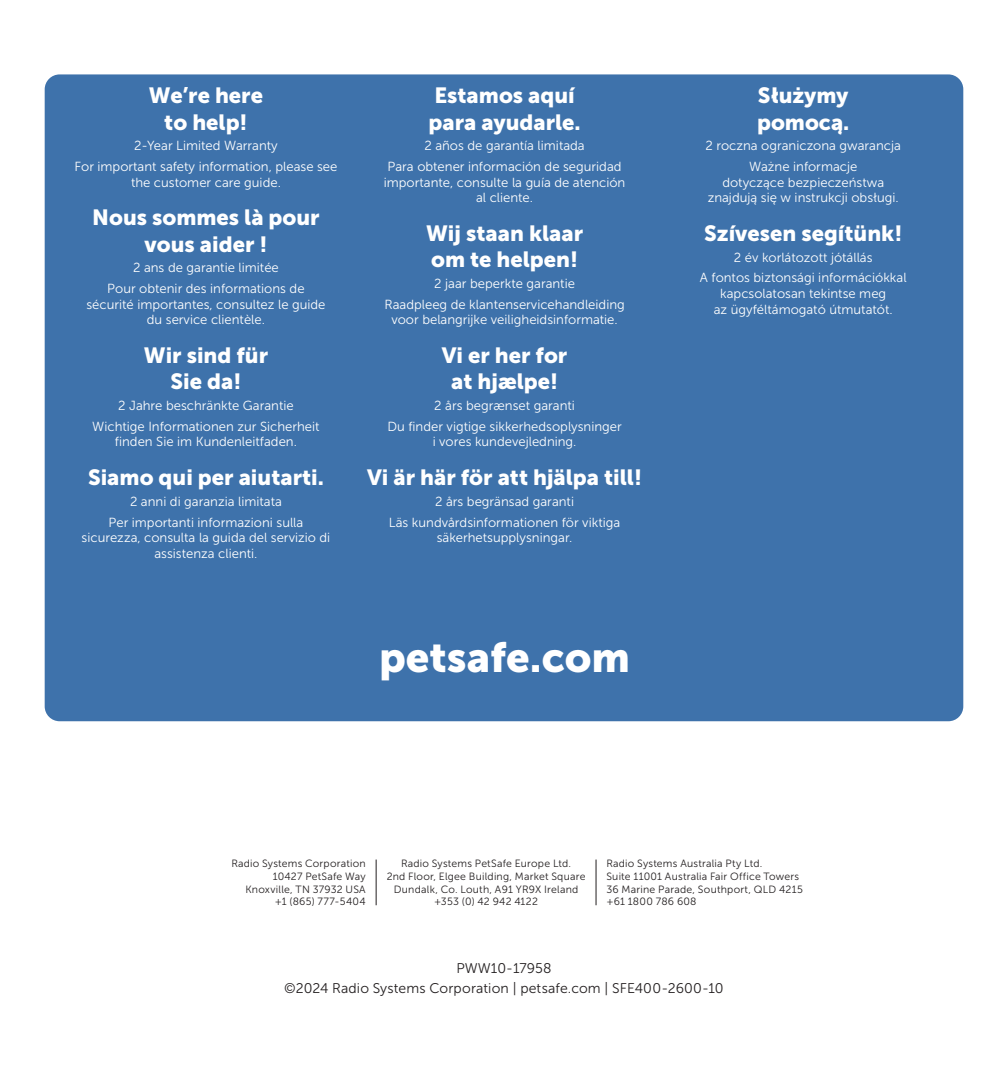
<style>
.page{position:relative;width:1008px;height:1067px;background:#fff}
.page>*{position:absolute;margin:0;border:0;box-sizing:border-box;transform-origin:0 0}
.t1{font:42px "Museo Sans 900";color:#fff}
.t2{font:21.88px/26.2px "Museo Sans 900";color:#fff;text-align:center}
.t3{font:14px/19.2px "Museo Sans 300";letter-spacing:.005em;color:#231f20;text-align:center}
.t4{font:13.12px/20.7px "Museo Sans 300";color:#fff;text-align:center}
.t5{font:10.5px/12.6px "Museo Sans 300";letter-spacing:.02em;color:#231f20;text-align:right}
</style>
<div class="page">
<div style="left:45px;top:74px;width:917px;height:647px;background:#3e72ab;border-radius:15px"></div>
<hr style="left:375px;top:859px;width:1px;height:46px;background:#231f20">
<hr style="left:595px;top:859px;width:1px;height:46px;background:#231f20">
<h2 class="t2" style="left:149px;top:82px;width:115px">We’re here to help!</h2>
<p class="t4" style="left:74px;top:135px;width:264px">2-Year Limited Warranty<br>For important safety information, please see</p>
<p class="t4" style="left:131px;top:172px;width:151px">the customer care guide.</p>
<h2 class="t2" style="left:92px;top:204px;width:229px">Nous sommes là pour vous aider !</h2>
<p class="t4" style="left:107px;top:257px;width:199px">2 ans de garantie limitée<br>Pour obtenir des informations de</p>
<p class="t4" style="left:86px;top:296px;width:240px;line-height:15.8px">sécurité importantes, consultez le guide du service clientèle.</p>
<h2 class="t2" style="left:144px;top:342px;width:126px">Wir sind für<br>Sie da!</h2>
<p class="t4" style="left:92px;top:395px;width:229px">2 Jahre beschränkte Garantie<br>Wichtige Informationen zur Sicherheit</p>
<p class="t4" style="left:115px;top:432px;width:183px">finden Sie im Kundenleitfaden.</p>
<h2 class="t2" style="left:88px;top:464px;width:237px">Siamo qui per aiutarti.</h2>
<p class="t4" style="left:108px;top:491px;width:196px">2 anni di garanzia limitata<br>Per importanti informazioni sulla</p>
<p class="t4" style="left:82px;top:530px;width:250px;line-height:15.8px">sicurezza, consulta la guida del servizio di assistenza clienti.</p>
<h2 class="t2" style="left:428px;top:82px;width:153px;text-align:left">Estamos aquí para ayudarle.</h2>
<p class="t4" style="left:387px;top:135px;width:235px">2 años de garantía limitada<br>Para obtener información de seguridad</p>
<p class="t4" style="left:383px;top:174px;width:243px;line-height:15.8px">importante, consulte la guía de atención al cliente.</p>
<h2 class="t2" style="left:426px;top:220px;width:158px;text-align:left">Wij staan klaar om te helpen!</h2>
<p class="t4" style="left:384px;top:273px;width:242px">2 jaar beperkte garantie<br>Raadpleeg de klantenservicehandleiding</p>
<p class="t4" style="left:391px;top:310px;width:228px">voor belangrijke veiligheidsinformatie.</p>
<h2 class="t2" style="left:441px;top:342px;width:127px">Vi er her for at hjælpe!</h2>
<p class="t4" style="left:387px;top:395px;width:236px">2 års begrænset garanti<br>Du finder vigtige sikkerhedsoplysninger</p>
<p class="t4" style="left:432px;top:432px;width:145px">i vores kundevejledning.</p>
<h2 class="t2" style="left:367px;top:464px;width:276px">Vi är här för att hjälpa till!</h2>
<p class="t4" style="left:389px;top:491px;width:233px">2 års begränsad garanti<br>Läs kundvårdsinformationen för viktiga</p>
<p class="t4" style="left:436px;top:527px;width:137px">säkerhetsupplysningar.</p>
<h1 class="t1" style="left:379px;top:633px;width:252px">petsafe.com</h1>
<h2 class="t2" style="left:756px;top:82px;width:94px;text-align:left">Służymy pomocą.</h2>
<p class="t4" style="left:705px;top:135px;width:197px">2 roczna ograniczona gwarancja<br>Ważne informacje</p>
<p class="t4" style="left:707px;top:174px;width:193px;line-height:15.8px">dotyczące bezpieczeństwa znajdują się w instrukcji obsługi.</p>
<h2 class="t2" style="left:703px;top:220px;width:200px">Szívesen segítünk!</h2>
<p class="t4" style="left:699px;top:247px;width:208px">2 év korlátozott jótállás<br>A fontos biztonsági információkkal</p>
<p class="t4" style="left:713px;top:286px;width:180px;line-height:15.8px">kapcsolatosan tekintse meg az ügyféltámogató útmutatót.</p>
<p class="t5" style="left:231px;top:857px;width:136px">Radio Systems Corporation<br>10427 PetSafe Way<br>Knoxville, TN 37932 USA +1 (865) 777-5404</p>
<p class="t5" style="left:386px;top:857px;width:200px;text-align:center">Radio Systems PetSafe Europe Ltd.<br>2nd Floor, Elgee Building, Market Square<br>Dundalk, Co. Louth, A91 YR9X Ireland +353 (0) 42 942 4122</p>
<p class="t5" style="left:606px;top:857px;width:198px;text-align:left">Radio Systems Australia Pty Ltd.<br>Suite 11001 Australia Fair Office Towers<br>36 Marine Parade, Southport, QLD 4215 +61 1800 786 608</p>
<p class="t3" style="left:284px;top:959px;width:440px">PWW10-17958<br>©2024 Radio Systems Corporation | petsafe.com | SFE400-2600-10</p>
</div>
